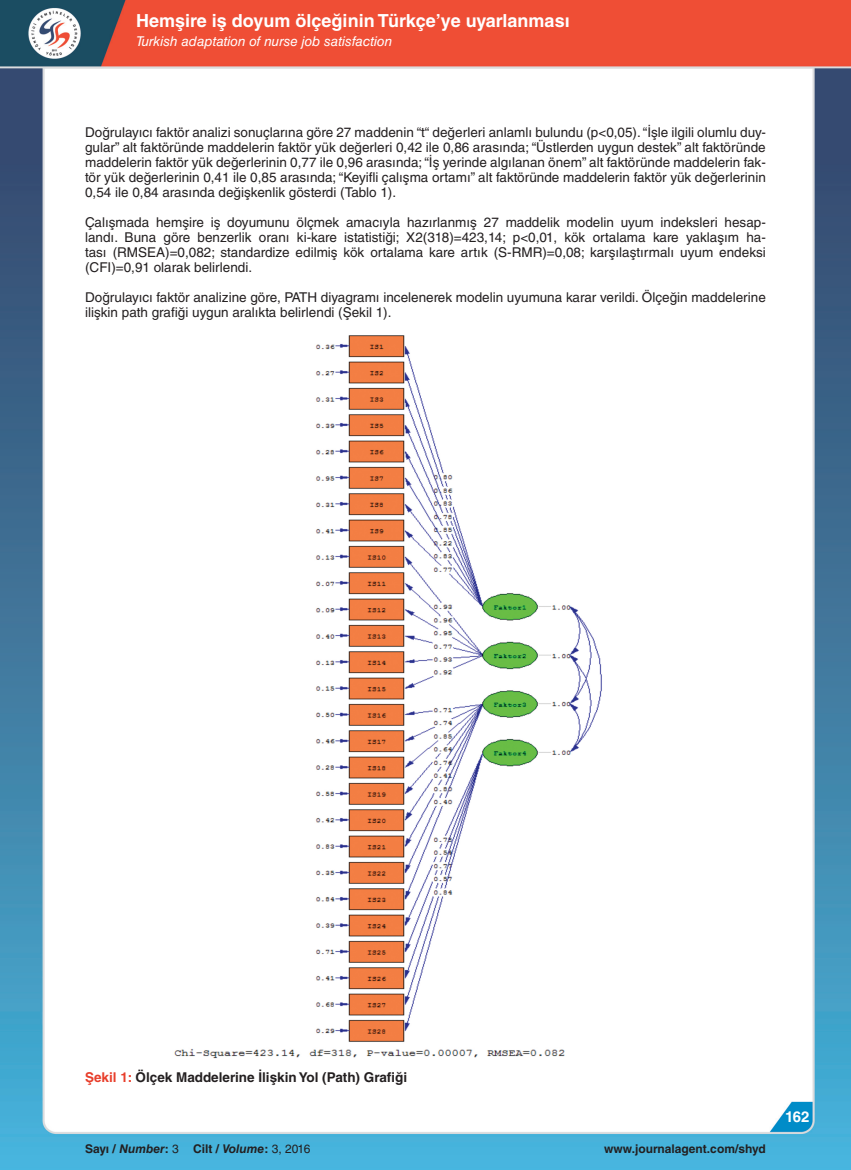
<style>
.page{position:relative;width:851px;height:1170px;background:#fff}
.page>*{position:absolute;margin:0;border:0;box-sizing:border-box;transform-origin:0 0}
.t1{font:700 18px "Helvetica LT Std";color:#fff}
.t2{font:700 15px "Helvetica LT Std";color:#fff}
.t3{font:13.5px/15px "Helvetica LT Std";color:#231f20;text-align:justify}
.t4{font:700 13.5px "Helvetica LT Std";color:#231f20}
.t5{font:italic 13.5px "Helvetica LT Std";color:#fff}
.t6{font:700 12px "Helvetica LT Std";color:#231f20}
.s1{color:#e83e2b}
.s2{font-style:italic}
.s3{font-weight:400}
</style>
<div class="page">
<img style="left:0;top:0;width:850px;height:1169px">
<img style="left:155px;top:332px;width:515px;height:730px">
<h1 class="t1" style="left:136px;top:9px;width:435px">Hemşire iş doyum ölçeğinin Türkçe’ye uyarlanması</h1>
<p class="t5" style="left:136px;top:33px;width:257px">Turkish adaptation of nurse job satisfaction</p>
<p class="t3" style="left:85px;top:125px;width:682px">Doğrulayıcı faktör analizi sonuçlarına göre 27 maddenin “t“ değerleri anlamlı bulundu (p&lt;0,05). “İşle ilgili olumlu duy&shy;gular” alt faktöründe maddelerin faktör yük değerleri 0,42 ile 0,86 arasında; “Üstlerden uygun destek” alt faktöründe maddelerin faktör yük değerlerinin 0,77 ile 0,96 arasında; “İş yerinde algılanan önem” alt faktöründe maddelerin fak&shy;tör yük değerlerinin 0,41 ile 0,85 arasında; “Keyifli çalışma ortamı” alt faktöründe maddelerin faktör yük değerlerinin 0,54 ile 0,84 arasında değişkenlik gösterdi (Tablo 1).</p>
<p class="t3" style="left:85px;top:215px;width:682px">Çalışmada hemşire iş doyumunu ölçmek amacıyla hazırlanmış 27 maddelik modelin uyum indeksleri hesap&shy;landı. Buna göre benzerlik oranı ki-kare istatistiği; X2(318)=423,14; p&lt;0,01, kök ortalama kare yaklaşım ha&shy;tası (RMSEA)=0,082; standardize edilmiş kök ortalama kare artık (S-RMR)=0,08; karşılaştırmalı uyum endeksi (CFI)=0,91 olarak belirlendi.</p>
<p class="t3" style="left:85px;top:290px;width:682px">Doğrulayıcı faktör analizine göre, PATH diyagramı incelenerek modelin uyumuna karar verildi. Ölçeğin maddelerine ilişkin path grafiği uygun aralıkta belirlendi (Şekil 1).</p>
<p class="t4" style="left:85px;top:1068px;width:323px"><span class="s1">Şekil 1:</span> Ölçek Maddelerine İlişkin Yol (Path) Grafiği</p>
<p class="t6" style="left:85px;top:1141px;width:227px">Sayı / <span class="s2">Number</span>: <span class="s3">3</span> Cilt / <span class="s2">Volume</span>: <span class="s3">3, 2016</span></p>
<p class="t6" style="left:604px;top:1141px;width:163px">www.journalagent.com/shyd</p>
<p class="t2" style="left:785px;top:1107px;width:26px">162</p>
</div>
